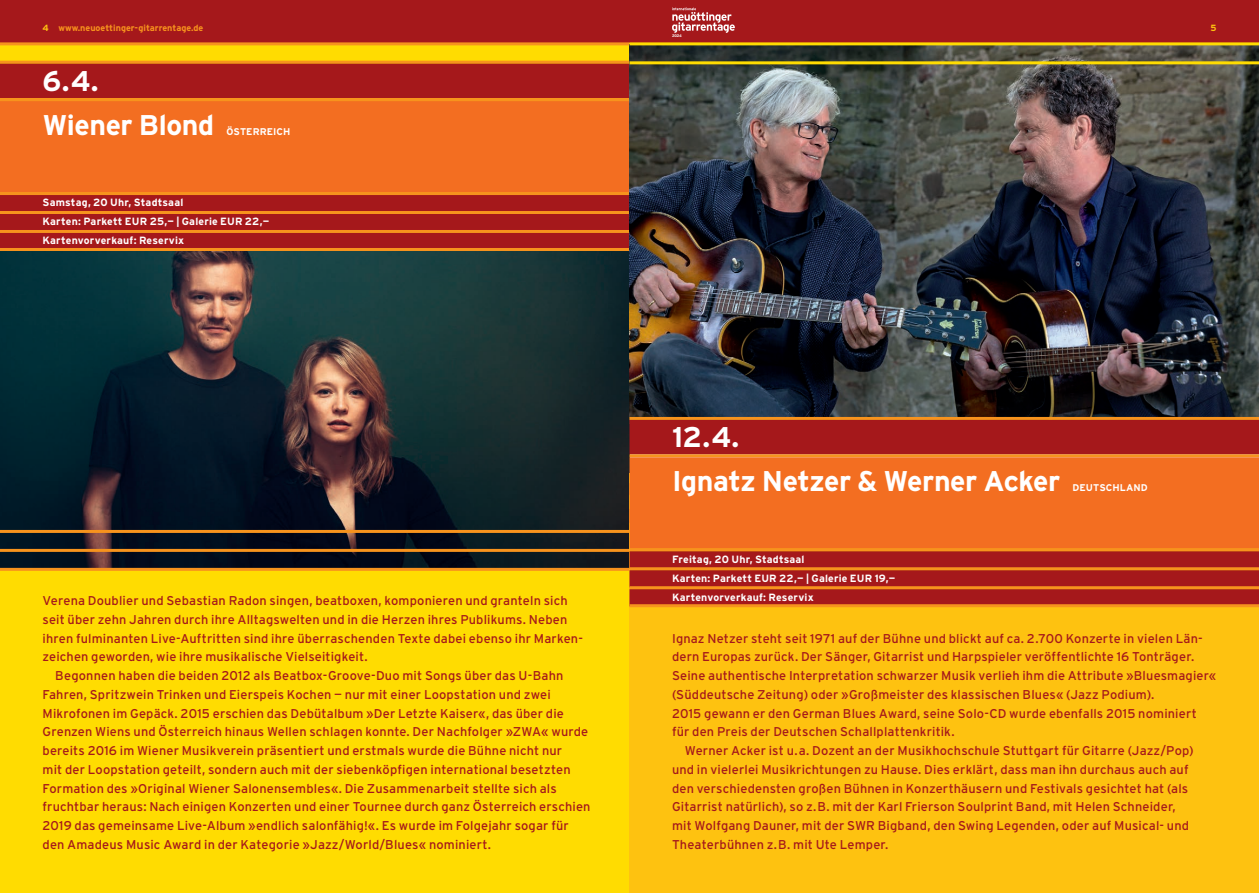
<style>
.page{position:relative;width:1259px;height:893px;background:#fff}
.page>*{position:absolute;margin:0;border:0;box-sizing:border-box;transform-origin:0 0}
.t1{font:700 28.5px/44.2px "Interstate";letter-spacing:-.015em;color:#fff}
.t2{font:12.75px "Interstate";letter-spacing:.01em;color:#a5181b}
.t3{font:700 10.5px/18.9px "Interstate";letter-spacing:.015em;color:#fff}
.t4{font:700 9.75px "Interstate";letter-spacing:.005em;color:#fff}
.t5{font:700 9px "Interstate";color:#f7931d}
.t6{font:700 9px "Interstate";color:#fec210}
.t7{font:700 3.75px "Interstate";color:#fff}
.s1{color:#fec210}
</style>
<div class="page">
<div style="left:0;top:43px;width:629px;height:850px;background:#ffdc01"></div>
<div style="left:629px;top:0;width:630px;height:43px;background:#a5181b"></div>
<svg style="left:672px;top:7px;width:63px;height:26px"></svg>
<div style="left:0;top:0;width:629px;height:43px;background:#a5181b"></div>
<img style="left:0;top:251px;width:629px;height:317px">
<hr style="left:0;top:61px;width:629px;height:3px;background:#f7931d">
<div style="left:0;top:64px;width:629px;height:34px;background:#a5181b"></div>
<hr style="left:0;top:98px;width:629px;height:3px;background:#f7931d">
<div style="left:0;top:101px;width:629px;height:38px;background:#f36e21"></div>
<div style="left:0;top:127px;width:629px;height:40px;background:#f36e21"></div>
<div style="left:0;top:153px;width:629px;height:39px;background:#f36e21"></div>
<hr style="left:0;top:192px;width:629px;height:3px;background:#f7931d">
<div style="left:0;top:195px;width:629px;height:17px;background:#a5181b"></div>
<hr style="left:0;top:211px;width:629px;height:3px;background:#f7931d">
<div style="left:0;top:214px;width:629px;height:17px;background:#a5181b"></div>
<hr style="left:0;top:230px;width:629px;height:3px;background:#f7931d">
<div style="left:0;top:233px;width:629px;height:17px;background:#a5181b"></div>
<hr style="left:0;top:248px;width:629px;height:3px;background:#f7931d">
<hr style="left:0;top:530px;width:629px;height:3px;background:#f7931d">
<hr style="left:0;top:549px;width:629px;height:3px;background:#f7931d">
<hr style="left:0;top:568px;width:629px;height:3px;background:#f7931d">
<hr style="left:0;top:42px;width:629px;height:3px;background:#f7931d">
<div style="left:629px;top:474px;width:630px;height:419px;background:#fec210"></div>
<img style="left:629px;top:45px;width:630px;height:372px">
<hr style="left:629px;top:417px;width:630px;height:3px;background:#f7931d">
<div style="left:629px;top:420px;width:630px;height:34px;background:#a5181b"></div>
<hr style="left:629px;top:454px;width:630px;height:3px;background:#f7931d">
<div style="left:629px;top:457px;width:630px;height:38px;background:#f36e21"></div>
<div style="left:629px;top:483px;width:630px;height:40px;background:#f36e21"></div>
<div style="left:629px;top:509px;width:630px;height:40px;background:#f36e21"></div>
<hr style="left:629px;top:548px;width:630px;height:3px;background:#f7931d">
<div style="left:629px;top:551px;width:630px;height:17px;background:#a5181b"></div>
<hr style="left:629px;top:567px;width:630px;height:3px;background:#f7931d">
<div style="left:629px;top:570px;width:630px;height:17px;background:#a5181b"></div>
<hr style="left:629px;top:586px;width:630px;height:3px;background:#f7931d">
<div style="left:629px;top:589px;width:630px;height:17px;background:#a5181b"></div>
<hr style="left:629px;top:604px;width:630px;height:3px;background:#f7931d">
<hr style="left:629px;top:42px;width:630px;height:3px;background:#ffdc01">
<hr style="left:629px;top:61px;width:630px;height:3px;background:#ffdc01">
<p class="t5" style="left:43px;top:22px;width:162px"><span class="s1">4</span> www.neuoettinger-gitarrentage.de</p>
<p class="t6" style="left:1210px;top:22px;width:8px">5</p>
<h1 class="t1" style="left:43px;top:59px;width:173px">6.4.<br>Wiener Blond</h1>
<p class="t7" style="left:672px;top:34px;width:11px">2024</p>
<p class="t4" style="left:227px;top:126px;width:65px">ÖSTERREICH</p>
<p class="t3" style="left:43px;top:193px;width:228px">Samstag, 20 Uhr, Stadtsaal<br>Karten: Parkett EUR 25,— | Galerie EUR 22,—<br>Kartenvorverkauf: Reservix</p>
<p class="t2" style="left:43px;top:593px;width:526px">Verena Doublier und Sebastian Radon singen, beatboxen, komponieren und granteln sich</p>
<p class="t2" style="left:43px;top:612px;width:526px">seit über zehn Jahren durch ihre Alltagswelten und in die Herzen ihres Publikums. Neben</p>
<p class="t2" style="left:43px;top:631px;width:542px">ihren fulminanten Live-Auftritten sind ihre überraschenden Texte dabei ebenso ihr Marken-</p>
<p class="t2" style="left:43px;top:650px;width:327px">zeichen geworden, wie ihre musikalische Vielseitigkeit.</p>
<p class="t2" style="left:55px;top:668px;width:510px">Begonnen haben die beiden 2012 als Beatbox-Groove-Duo mit Songs über das U-Bahn</p>
<p class="t2" style="left:43px;top:687px;width:510px">Fahren, Spritzwein Trinken und Eierspeis Kochen — nur mit einer Loopstation und zwei</p>
<p class="t2" style="left:43px;top:706px;width:523px">Mikrofonen im Gepäck. 2015 erschien das Debütalbum »Der Letzte Kaiser«, das über die</p>
<p class="t2" style="left:43px;top:725px;width:547px">Grenzen Wiens und Österreich hinaus Wellen schlagen konnte. Der Nachfolger »ZWA« wurde</p>
<p class="t2" style="left:43px;top:743px;width:521px">bereits 2016 im Wiener Musikverein präsentiert und erstmals wurde die Bühne nicht nur</p>
<p class="t2" style="left:43px;top:762px;width:529px">mit der Loopstation geteilt, sondern auch mit der siebenköpfigen international besetzten</p>
<p class="t2" style="left:43px;top:781px;width:516px">Formation des »Original Wiener Salonensembles«. Die Zusammenarbeit stellte sich als</p>
<p class="t2" style="left:43px;top:800px;width:549px">fruchtbar heraus: Nach einigen Konzerten und einer Tournee durch ganz Österreich erschien</p>
<p class="t2" style="left:43px;top:818px;width:528px">2019 das gemeinsame Live-Album »endlich salonfähig!«. Es wurde im Folgejahr sogar für</p>
<p class="t2" style="left:43px;top:837px;width:450px">den Amadeus Music Award in der Kategorie »Jazz/World/Blues« nominiert.</p>
<h1 class="t1" style="left:672px;top:415px;width:390px">12.4.<br>Ignatz Netzer &amp; Werner Acker</h1>
<p class="t4" style="left:1072px;top:482px;width:77px">DEUTSCHLAND</p>
<p class="t3" style="left:672px;top:549px;width:225px">Freitag, 20 Uhr, Stadtsaal<br>Karten: Parkett EUR 22,— | Galerie EUR 19,—<br>Kartenvorverkauf: Reservix</p>
<p class="t2" style="left:672px;top:631px;width:532px">Ignaz Netzer steht seit 1971 auf der Bühne und blickt auf ca. 2.700 Konzerte in vielen Län-</p>
<p class="t2" style="left:672px;top:650px;width:524px">dern Europas zurück. Der Sänger, Gitarrist und Harpspieler veröffentlichte 16 Tonträger.</p>
<p class="t2" style="left:672px;top:668px;width:546px">Seine authentische Interpretation schwarzer Musik verlieh ihm die Attribute »Bluesmagier«</p>
<p class="t2" style="left:672px;top:687px;width:484px">(Süddeutsche Zeitung) oder »Großmeister des klassischen Blues« (Jazz Podium).</p>
<p class="t2" style="left:672px;top:706px;width:526px">2015 gewann er den German Blues Award, seine Solo-CD wurde ebenfalls 2015 nominiert</p>
<p class="t2" style="left:672px;top:725px;width:284px">für den Preis der Deutschen Schallplattenkritik.</p>
<p class="t2" style="left:685px;top:743px;width:510px">Werner Acker ist u.a. Dozent an der Musikhochschule Stuttgart für Gitarre (Jazz/Pop)</p>
<p class="t2" style="left:672px;top:762px;width:518px">und in vielerlei Musikrichtungen zu Hause. Dies erklärt, dass man ihn durchaus auch auf</p>
<p class="t2" style="left:672px;top:781px;width:518px">den verschiedensten großen Bühnen in Konzerthäusern und Festivals gesichtet hat (als</p>
<p class="t2" style="left:672px;top:800px;width:505px">Gitarrist natürlich), so z.B. mit der Karl Frierson Soulprint Band, mit Helen Schneider,</p>
<p class="t2" style="left:672px;top:818px;width:518px">mit Wolfgang Dauner, mit der SWR Bigband, den Swing Legenden, oder auf Musical- und</p>
<p class="t2" style="left:672px;top:837px;width:218px">Theaterbühnen z.B. mit Ute Lemper.</p>
</div>
